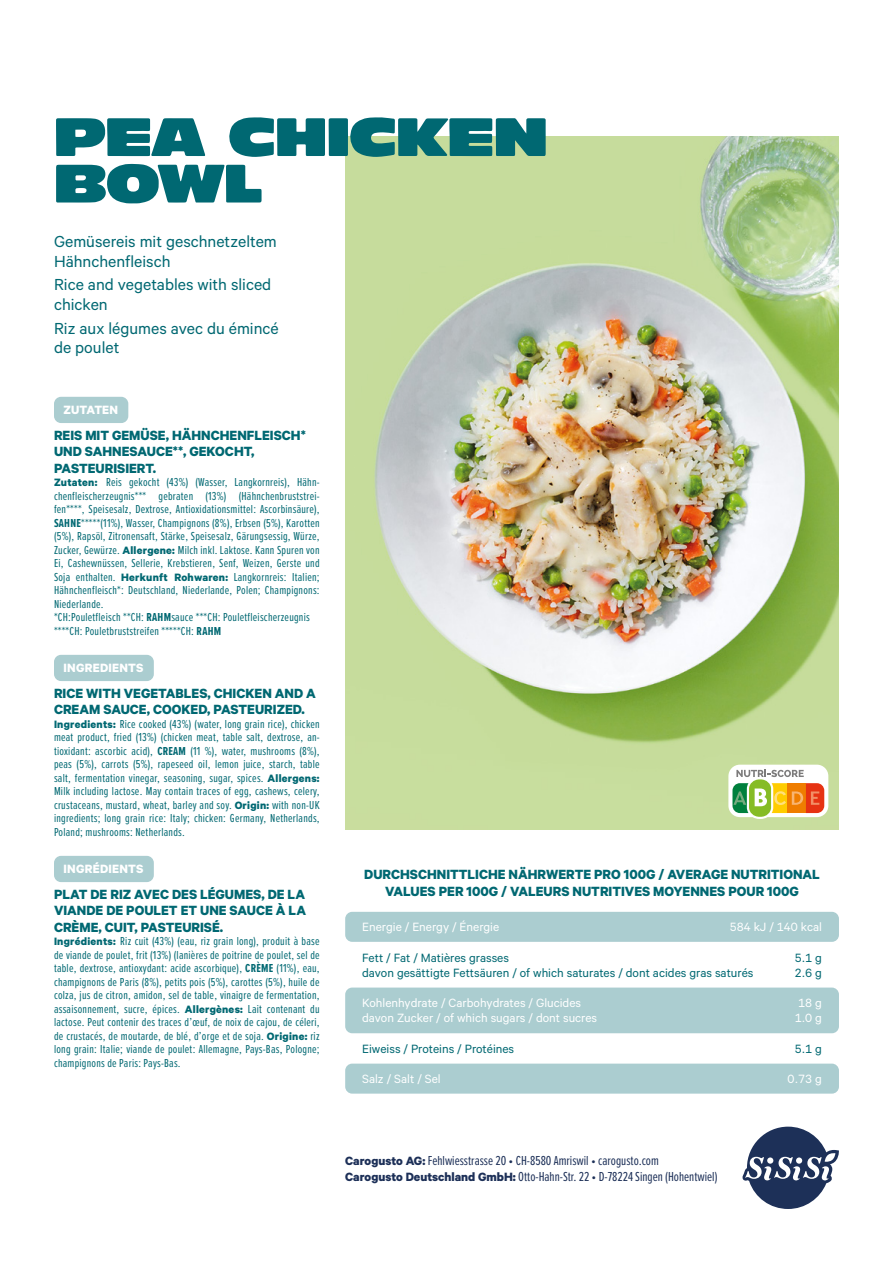
<style>
.page{position:relative;width:893px;height:1263px;background:#fff}
.page>*{position:absolute;margin:0;border:0;box-sizing:border-box;transform-origin:0 0}
.t1{font:54px/46.5px "BNBOOP Regular";letter-spacing:-.01em;color:#006872}
.t2{font:18px/19.5px "Calibre";color:#006872}
.t3{font:700 15px/16.5px "Calibre";color:#006872}
.t4{font:13.5px "Calibre";color:#fff}
.t5{font:13.5px/16.5px "Proxima Nova Ex Cn";color:#1d3058}
.t6{font:13.5px "Calibre";color:#006872}
.t7{font:700 13.5px "Calibre";letter-spacing:.02em;color:#fff}
.t8{font:12px/13.5px "Proxima Nova Ex Cn";letter-spacing:.02em;color:#006872;text-align:justify}
.s1{font-family:"Calibre";font-weight:700}
.s2{font-weight:700}
</style>
<div class="page">
<img style="left:345px;top:136px;width:494px;height:694px">
<div style="left:54px;top:397px;width:74px;height:26px;background:#abcdd0;border-radius:7px"></div>
<div style="left:54px;top:655px;width:100px;height:26px;background:#abcdd0;border-radius:7px"></div>
<div style="left:54px;top:856px;width:100px;height:26px;background:#abcdd0;border-radius:7px"></div>
<svg style="left:742px;top:1126px;width:97px;height:83px"></svg>
<div style="left:345px;top:912px;width:494px;height:30px;background:#abcdd0;border-radius:7px"></div>
<div style="left:345px;top:1063px;width:494px;height:31px;background:#abcdd0;border-radius:7px"></div>
<div style="left:345px;top:987px;width:494px;height:46px;background:#abcdd0;border-radius:7px"></div>
<svg style="left:728px;top:765px;width:100px;height:54px"></svg>
<h1 class="t1" style="left:54px;top:113px;width:495px">PEA CHICKEN<br>BOWL</h1>
<h2 class="t2" style="left:54px;top:231px;width:224px">Gemüsereis mit geschnetzeltem<br>Hähnchenfleisch</h2>
<h2 class="t2" style="left:54px;top:274px;width:219px">Rice and vegetables with sliced chicken</h2>
<h2 class="t2" style="left:54px;top:318px;width:226px">Riz aux légumes avec du émincé de poulet</h2>
<p class="t7" style="left:63px;top:402px;width:56px">ZUTATEN</p>
<p class="t3" style="left:54px;top:426px;width:253px">REIS MIT GEMÜSE, HÄHNCHENFLEISCH*<br>UND SAHNESAUCE**, GEKOCHT,<br>PASTEURISIERT.</p>
<p class="t8" style="left:54px;top:475px;width:267px;text-align:left"><span class="s1">Zutaten:</span> Reis gekocht (43%) (Wasser, Langkornreis), Hähn&shy;chenfleischerzeugnis*** gebraten (13%) (Hähnchenbruststrei&shy;fen****, Speisesalz, Dextrose, Antioxidationsmittel: Ascorbinsäure), <span class="s2">SAHNE</span>*****(11%), Wasser, Champignons (8%), Erbsen (5%), Karotten (5%), Rapsöl, Zitronensaft, Stärke, Speisesalz, Gärungsessig, Würze, Zucker, Gewürze. <span class="s1">Allergene:</span> Milch inkl. Laktose. Kann Spuren von Ei, Cashewnüssen, Sellerie, Krebstieren, Senf, Weizen, Gerste und Soja enthalten. <span class="s1">Herkunft Rohwaren:</span> Langkornreis: Italien; Hähnchenfleisch*: Deutschland, Niederlande, Polen; Champignons:<br>Niederlande.<br>*CH:Pouletfleisch **CH: <span class="s2">RAHM</span>sauce ***CH: Pouletfleischerzeugnis ****CH: Pouletbruststreifen *****CH: <span class="s2">RAHM</span></p>
<p class="t7" style="left:63px;top:660px;width:82px">INGREDIENTS</p>
<p class="t3" style="left:54px;top:684px;width:263px">RICE WITH VEGETABLES, CHICKEN AND A<br>CREAM SAUCE, COOKED, PASTEURIZED.</p>
<p class="t8" style="left:54px;top:716px;width:267px"><span class="s1">Ingredients:</span> Rice cooked (43%) (water, long grain rice), chicken meat product, fried (13%) (chicken meat, table salt, dextrose, an&shy;tioxidant: ascorbic acid), <span class="s2">CREAM</span> (11 %), water, mushrooms (8%), peas (5%), carrots (5%), rapeseed oil, lemon juice, starch, table salt, fermentation vinegar, seasoning, sugar, spices. <span class="s1">Allergens:<br></span>Milk including lactose. May contain traces of egg, cashews, celery, crustaceans, mustard, wheat, barley and soy. <span class="s1">Origin:</span> with non-UK ingredients; long grain rice: Italy; chicken: Germany, Netherlands, Poland; mushrooms: Netherlands.</p>
<p class="t7" style="left:63px;top:861px;width:82px">INGRÉDIENTS</p>
<p class="t3" style="left:54px;top:885px;width:253px;text-align:justify">PLAT DE RIZ AVEC DES LÉGUMES, DE LA VIANDE DE POULET ET UNE SAUCE À LA CRÈME, CUIT, PASTEURISÉ.</p>
<p class="t8" style="left:54px;top:934px;width:267px"><span class="s1">Ingrédients:</span> Riz cuit (43%) (eau, riz grain long), produit à base de viande de poulet, frit (13%) (lanières de poitrine de poulet, sel de table, dextrose, antioxydant: acide ascorbique), <span class="s2">CRÈME</span> (11%), eau, champignons de Paris (8%), petits pois (5%), carottes (5%), huile de colza, jus de citron, amidon, sel de table, vinaigre de fermentation, assaisonnement, sucre, épices. <span class="s1">Allergènes:</span> Lait contenant du lactose. Peut contenir des traces d’œuf, de noix de cajou, de céleri, de crustacés, de moutarde, de blé, d’orge et de soja. <span class="s1">Origine:</span> riz long grain: Italie; viande de poulet: Allemagne, Pays-Bas, Pologne; champignons de Paris: Pays-Bas.</p>
<p class="t3" style="left:364px;top:866px;width:457px;text-align:center">DURCHSCHNITTLICHE NÄHRWERTE PRO 100G / AVERAGE NUTRITIONAL<br>VALUES PER 100G / VALEURS NUTRITIVES MOYENNES POUR 100G</p>
<p class="t4" style="left:362px;top:919px;width:139px">Energie / Energy / Énergie</p>
<p class="t4" style="left:730px;top:919px;width:94px">584 kJ / 140 kcal</p>
<p class="t6" style="left:362px;top:949px;width:148px">Fett / Fat / Matières grasses</p>
<p class="t6" style="left:795px;top:949px;width:29px">5.1 g</p>
<p class="t6" style="left:362px;top:964px;width:393px">davon gesättigte Fettsäuren / of which saturates / dont acides gras saturés</p>
<p class="t6" style="left:795px;top:964px;width:29px">2.6 g</p>
<p class="t4" style="left:362px;top:995px;width:220px">Kohlenhydrate / Carbohydrates / Glucides</p>
<p class="t4" style="left:798px;top:995px;width:25px">18 g</p>
<p class="t4" style="left:362px;top:1010px;width:237px">davon Zucker / of which sugars / dont sucres</p>
<p class="t4" style="left:795px;top:1010px;width:29px">1.0 g</p>
<p class="t6" style="left:362px;top:1041px;width:154px">Eiweiss / Proteins / Protéines</p>
<p class="t6" style="left:795px;top:1041px;width:29px">5.1 g</p>
<p class="t4" style="left:362px;top:1071px;width:80px">Salz / Salt / Sel</p>
<p class="t4" style="left:788px;top:1071px;width:36px">0.73 g</p>
<p class="t5" style="left:345px;top:1151px;width:374px"><span class="s1">Carogusto AG:</span> Fehlwiesstrasse 20 • CH-8580 Amriswil • carogusto.com<br><span class="s1">Carogusto Deutschland GmbH:</span> Otto-Hahn-Str. 22 • D-78224 Singen (Hohentwiel)</p>
</div>
